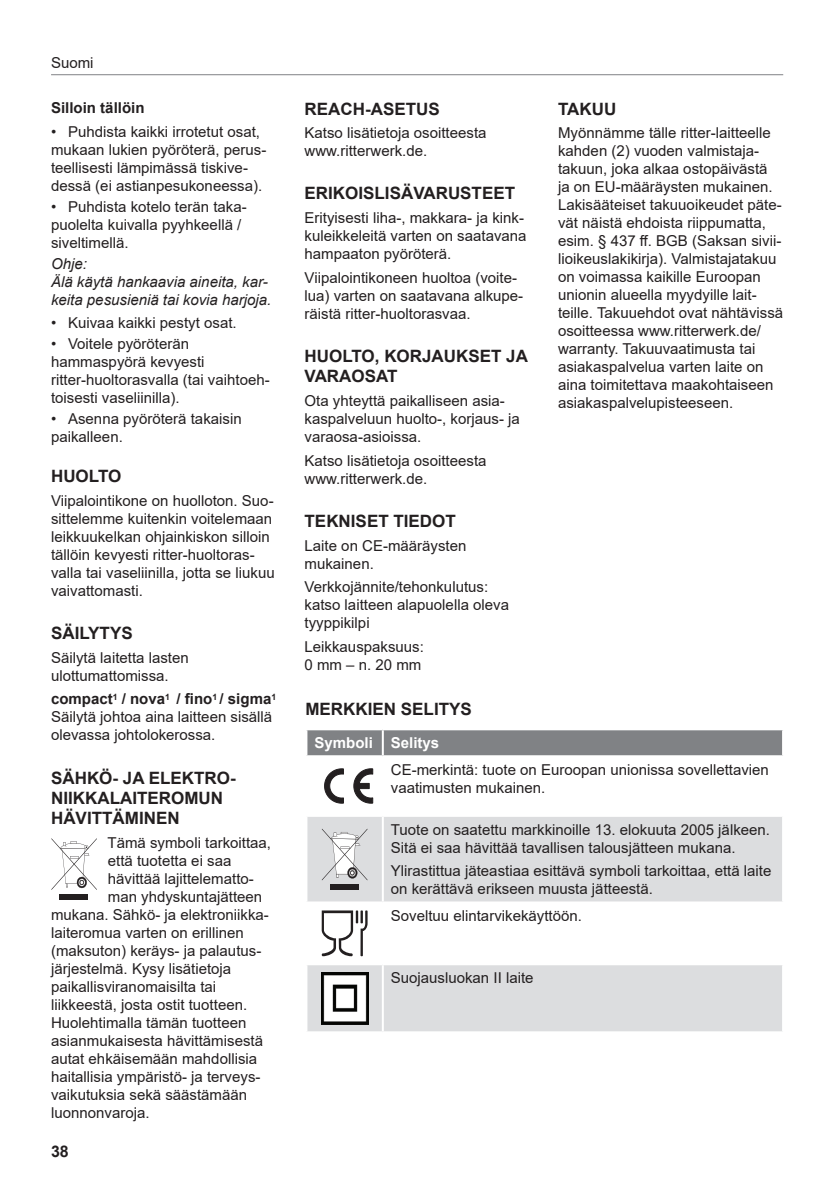
<style>
.page{position:relative;width:840px;height:1191px;background:#fff}
.page>*{position:absolute;margin:0;border:0;box-sizing:border-box;transform-origin:0 0}
.t1{font:700 17px/20.4px "Arial";color:#231f20}
.t2{font:700 16px "Arial";color:#231f20}
.t3{font:15px/18px "Arial";color:#231f20}
.t4{font:italic 15px/18px "Arial";color:#231f20}
.t5{font:700 15px "Arial";color:#231f20}
.t6{font:700 15px "Arial";color:#fff}
.s1{font-weight:700}
</style>
<div class="page">
<hr style="left:51px;top:74px;width:731px;height:1px;background:#808285">
<svg style="left:51px;top:838px;width:46px;height:52px"></svg>
<div style="left:60px;top:894px;width:28px;height:5px;background:#231f20"></div>
<div style="left:307px;top:730px;width:474px;height:25px;background:#808285"></div>
<svg style="left:307px;top:817px;width:474px;height:214px;fill:#dcdddf"></svg>
<hr style="left:381px;top:817px;width:2px;height:84px;background:#fff">
<hr style="left:305px;top:901px;width:77px;height:2px;background:#fff">
<hr style="left:382px;top:901px;width:401px;height:2px;background:#fff">
<hr style="left:381px;top:903px;width:2px;height:60px;background:#fff">
<hr style="left:305px;top:963px;width:77px;height:2px;background:#fff">
<hr style="left:382px;top:963px;width:401px;height:2px;background:#fff">
<hr style="left:381px;top:965px;width:2px;height:66px;background:#fff">
<hr style="left:381px;top:730px;width:2px;height:25px;background:#fff">
<svg style="left:324px;top:768px;width:48px;height:35px"></svg>
<svg style="left:321px;top:829px;width:47px;height:51px"></svg>
<div style="left:330px;top:884px;width:28px;height:5px;background:#231f20"></div>
<svg style="left:321px;top:910px;width:46px;height:46px"></svg>
<img style="left:321px;top:972px;width:47px;height:52px">
<p class="t3" style="left:51px;top:53px;width:44px">Suomi</p>
<p class="t5" style="left:51px;top:97px;width:95px">Silloin tällöin</p>
<p class="t3" style="left:51px;top:123px;width:217px">• Puhdista kaikki irrotetut osat, mukaan lukien pyöröterä, perus&shy;teellisesti lämpimässä tiskive&shy;dessä (ei astianpesukoneessa).</p>
<p class="t3" style="left:51px;top:197px;width:197px">• Puhdista kotelo terän taka&shy;puolelta kuivalla pyyhkeellä / siveltimellä.</p>
<p class="t4" style="left:51px;top:255px;width:222px">Ohje:<br>Älä käytä hankaavia aineita, kar&shy;keita pesusieniä tai kovia harjoja.</p>
<p class="t3" style="left:51px;top:314px;width:187px">• Kuivaa kaikki pestyt osat.</p>
<p class="t3" style="left:51px;top:335px;width:220px">• Voitele pyöröterän hammaspyörä kevyesti ritter-huoltorasvalla (tai vaihtoeh&shy;toisesti vaseliinilla).</p>
<p class="t3" style="left:51px;top:410px;width:192px">• Asenna pyöröterä takaisin paikalleen.</p>
<p class="t1" style="left:51px;top:466px;width:72px">HUOLTO</p>
<p class="t3" style="left:51px;top:491px;width:225px">Viipalointikone on huolloton. Suo&shy;sittelemme kuitenkin voitelemaan leikkuukelkan ohjainkiskon silloin tällöin kevyesti ritter-huoltoras&shy;valla tai vaseliinilla, jotta se liukuu vaivattomasti.</p>
<p class="t1" style="left:51px;top:623px;width:83px">SÄILYTYS</p>
<p class="t3" style="left:51px;top:648px;width:139px">Säilytä laitetta lasten ulottumattomissa.</p>
<p class="t3" style="left:51px;top:690px;width:226px"><span class="s1">compact</span><sup>1</sup> <span class="s1">/ nova</span><sup>1</sup> <span class="s1">/ fino</span><sup>1</sup> <span class="s1">/ sigma</span><sup>1<br></sup>Säilytä johtoa aina laitteen sisällä olevassa johtolokerossa.</p>
<p class="t1" style="left:51px;top:767px;width:186px">SÄHKÖ- JA ELEKTRO-<br>NIIKKALAITEROMUN<br>HÄVITTÄMINEN</p>
<p class="t3" style="left:107px;top:833px;width:165px">Tämä symboli tarkoittaa,</p>
<p class="t3" style="left:108px;top:851px;width:125px">että tuotetta ei saa</p>
<p class="t3" style="left:108px;top:869px;width:147px">hävittää lajittelematto-</p>
<p class="t3" style="left:108px;top:887px;width:156px">man yhdyskuntajätteen</p>
<p class="t3" style="left:51px;top:905px;width:219px">mukana. Sähkö- ja elektroniikka-</p>
<p class="t3" style="left:51px;top:923px;width:194px">laiteromua varten on erillinen</p>
<p class="t3" style="left:51px;top:941px;width:212px">(maksuton) keräys- ja palautus-</p>
<p class="t3" style="left:51px;top:959px;width:182px">järjestelmä. Kysy lisätietoja</p>
<p class="t3" style="left:51px;top:977px;width:167px">paikallisviranomaisilta tai</p>
<p class="t3" style="left:51px;top:995px;width:197px">liikkeestä, josta ostit tuotteen.</p>
<p class="t3" style="left:51px;top:1013px;width:197px">Huolehtimalla tämän tuotteen</p>
<p class="t3" style="left:51px;top:1031px;width:213px">asianmukaisesta hävittämisestä</p>
<p class="t3" style="left:51px;top:1049px;width:207px">autat ehkäisemään mahdollisia</p>
<p class="t3" style="left:51px;top:1067px;width:211px">haitallisia ympäristö- ja terveys-</p>
<p class="t3" style="left:51px;top:1085px;width:197px">vaikutuksia sekä säästämään</p>
<p class="t3" style="left:51px;top:1103px;width:100px">luonnonvaroja.</p>
<p class="t2" style="left:51px;top:1140px;width:19px">38</p>
<p class="t1" style="left:304px;top:99px;width:137px">REACH-ASETUS</p>
<p class="t3" style="left:304px;top:124px;width:183px">Katso lisätietoja osoitteesta www.ritterwerk.de.</p>
<p class="t1" style="left:304px;top:183px;width:212px">ERIKOISLISÄVARUSTEET</p>
<p class="t3" style="left:304px;top:209px;width:223px">Erityisesti liha-, makkara- ja kink&shy;kuleikkeleitä varten on saatavana hampaaton pyöröterä.</p>
<p class="t3" style="left:304px;top:268px;width:220px">Viipalointikoneen huoltoa (voite&shy;lua) varten on saatavana alkupe&shy;räistä ritter-huoltorasvaa.</p>
<p class="t1" style="left:304px;top:346px;width:225px">HUOLTO, KORJAUKSET JA<br>VARAOSAT</p>
<p class="t3" style="left:304px;top:392px;width:217px">Ota yhteyttä paikalliseen asia&shy;kaspalveluun huolto-, korjaus- ja varaosa-asioissa.</p>
<p class="t3" style="left:304px;top:451px;width:183px">Katso lisätietoja osoitteesta www.ritterwerk.de.</p>
<p class="t1" style="left:304px;top:511px;width:153px">TEKNISET TIEDOT</p>
<p class="t3" style="left:304px;top:536px;width:163px">Laite on CE-määräysten mukainen.</p>
<p class="t3" style="left:304px;top:578px;width:206px">Verkkojännite/tehonkulutus: katso laitteen alapuolella oleva tyyppikilpi</p>
<p class="t3" style="left:304px;top:637px;width:121px">Leikkauspaksuus:<br>0 mm – n. 20 mm</p>
<p class="t1" style="left:557px;top:99px;width:60px">TAKUU</p>
<p class="t3" style="left:557px;top:124px;width:226px">Myönnämme tälle ritter-laitteelle kahden (2) vuoden valmistaja&shy;takuun, joka alkaa ostopäivästä<br>ja on EU-määräysten mukainen.<br>Lakisääteiset takuuoikeudet päte&shy;vät näistä ehdoista riippumatta, esim. § 437 ff. BGB (Saksan sivii&shy;lioikeuslakikirja). Valmistajatakuu on voimassa kaikille Euroopan unionin alueella myydyille lait&shy;teille. Takuuehdot ovat nähtävissä osoitteessa www.ritterwerk.de/ warranty. Takuuvaatimusta tai asiakaspalvelua varten laite on aina toimitettava maakohtaiseen asiakaspalvelupisteeseen.</p>
<p class="t1" style="left:305px;top:698px;width:168px">MERKKIEN SELITYS</p>
<p class="t6" style="left:314px;top:732px;width:126px">Symboli Selitys</p>
<p class="t3" style="left:390px;top:761px;width:379px">CE-merkintä: tuote on Euroopan unionissa sovellettavien vaatimusten mukainen.</p>
<p class="t3" style="left:390px;top:820px;width:380px">Tuote on saatettu markkinoille 13. elokuuta 2005 jälkeen.<br>Sitä ei saa hävittää tavallisen talousjätteen mukana.</p>
<p class="t3" style="left:390px;top:862px;width:382px">Ylirastittua jäteastiaa esittävä symboli tarkoittaa, että laite on kerättävä erikseen muusta jätteestä.</p>
<p class="t3" style="left:390px;top:907px;width:192px">Soveltuu elintarvikekäyttöön.</p>
<p class="t3" style="left:390px;top:968px;width:144px">Suojausluokan II laite</p>
</div>
